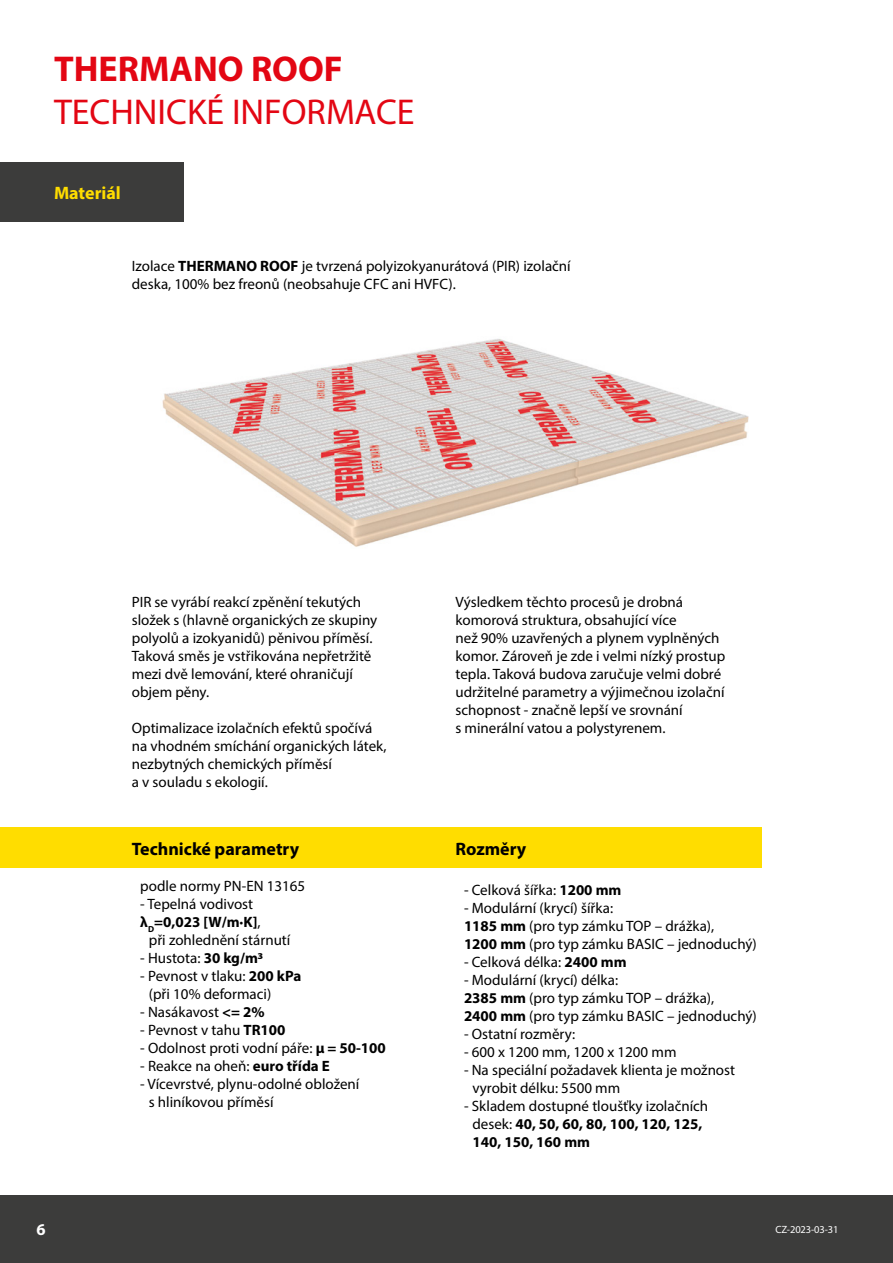
<style>
.page{position:relative;width:893px;height:1263px;background:#fff}
.page>*{position:absolute;margin:0;border:0;box-sizing:border-box;transform-origin:0 0}
.t1{font:36px "Myriad Pro";color:#e30613}
.t2{font:700 36px "Myriad Pro";color:#e30613}
.t3{font:700 18px "Myriad Pro";color:#000}
.t4{font:700 18px "Myriad Pro";color:#fd0}
.t5{font:700 16.5px "Myriad Pro";color:#fff}
.t6{font:15px/18px "Myriad Pro";color:#000}
.t7{font:700 15px "Myriad Pro";color:#000}
.t8{font:10.5px "Myriad Pro";color:#fff}
.s1{font-weight:700}
.s2{font-weight:400}
</style>
<div class="page">
<div style="left:0;top:1195px;width:893px;height:68px;background:#3c3c3b"></div>
<div style="left:0;top:828px;width:761px;height:40px;background:#fd0"></div>
<div style="left:0;top:163px;width:184px;height:59px;background:#3c3c3b"></div>
<img style="left:162px;top:339px;width:587px;height:208px">
<h1 class="t2" style="left:54px;top:45px;width:290px">THERMANO ROOF</h1>
<h1 class="t1" style="left:54px;top:90px;width:362px">TECHNICKÉ INFORMACE</h1>
<p class="t4" style="left:54px;top:181px;width:68px">Materiál</p>
<p class="t6" style="left:132px;top:257px;width:440px">Izolace <span class="s1">THERMANO ROOF</span> je tvrzená polyizokyanurátová (PIR) izolační deska, 100% bez freonů (neobsahuje CFC ani HVFC).</p>
<p class="t6" style="left:132px;top:593px;width:247px">PIR se vyrábí reakcí zpěnění tekutých složek s (hlavně organických ze skupiny polyolů a izokyanidů) pěnivou příměsí.<br>Taková směs je vstřikována nepřetržitě mezi dvě lemování, které ohraničují objem pěny.</p>
<p class="t6" style="left:132px;top:719px;width:256px">Optimalizace izolačních efektů spočívá na vhodném smíchání organických látek, nezbytných chemických příměsí<br>a v souladu s ekologií.</p>
<p class="t3" style="left:132px;top:837px;width:169px">Technické parametry</p>
<p class="t6" style="left:140px;top:877px;width:166px">podle normy PN-EN 13165</p>
<p class="t6" style="left:140px;top:895px;width:114px">- Tepelná vodivost</p>
<p class="t7" style="left:140px;top:912px;width:122px">λ<sub>D</sub>=0,023 [W/m·K]<span class="s2">,</span></p>
<p class="t6" style="left:149px;top:931px;width:143px">při zohlednění stárnutí</p>
<p class="t6" style="left:140px;top:949px;width:124px">- Hustota: <span class="s1">30 kg/m3</span></p>
<p class="t6" style="left:149px;top:967px;width:154px;text-indent:-9px">- Pevnost v tlaku: <span class="s1">200 kPa </span>(při 10% deformaci)</p>
<p class="t6" style="left:140px;top:1003px;width:126px">- Nasákavost <span class="s1">&lt;= 2%</span></p>
<p class="t6" style="left:140px;top:1021px;width:147px">- Pevnost v tahu <span class="s1">TR100</span></p>
<p class="t6" style="left:140px;top:1039px;width:247px">- Odolnost proti vodní páře: <span class="s1">μ = 50-100</span></p>
<p class="t6" style="left:140px;top:1057px;width:191px">- Reakce na oheň: <span class="s1">euro třída E</span></p>
<p class="t6" style="left:149px;top:1075px;width:212px;text-indent:-9px">- Vícevrstvé, plynu-odolné obložení s hliníkovou příměsí</p>
<p class="t6" style="left:455px;top:593px;width:271px">Výsledkem těchto procesů je drobná komorová struktura, obsahující více<br>než 90% uzavřených a plynem vyplněných komor. Zároveň je zde i velmi nízký prostup tepla. Taková budova zaručuje velmi dobré udržitelné parametry a výjimečnou izolační schopnost - značně lepší ve srovnání<br>s minerální vatou a polystyrenem.</p>
<p class="t3" style="left:455px;top:837px;width:72px">Rozměry</p>
<p class="t6" style="left:464px;top:880px;width:159px">- Celková šířka: <span class="s1">1200 mm</span></p>
<p class="t6" style="left:464px;top:898px;width:294px">- Modulární (krycí) šířka:<br><span class="s1">1185 mm</span> (pro typ zámku TOP – drážka),<br><span class="s1">1200 mm</span> (pro typ zámku BASIC – jednoduchý)</p>
<p class="t6" style="left:464px;top:952px;width:164px">- Celková délka: <span class="s1">2400 mm</span></p>
<p class="t6" style="left:464px;top:970px;width:294px">- Modulární (krycí) délka:<br><span class="s1">2385 mm</span> (pro typ zámku TOP – drážka),<br><span class="s1">2400 mm</span> (pro typ zámku BASIC – jednoduchý)</p>
<p class="t6" style="left:464px;top:1024px;width:113px">- Ostatní rozměry:</p>
<p class="t6" style="left:464px;top:1042px;width:214px">- 600 x 1200 mm, 1200 x 1200 mm</p>
<p class="t6" style="left:472px;top:1060px;width:264px;text-indent:-9px">- Na speciální požadavek klienta je možnost vyrobit délku: 5500 mm</p>
<p class="t6" style="left:472px;top:1096px;width:237px;text-indent:-9px">- Skladem dostupné tloušťky izolačních desek: <span class="s1">40, 50, 60, 80, 100, 120, 125,<br>140, 150, 160 mm</span></p>
<p class="t5" style="left:37px;top:1219px;width:11px">6</p>
<p class="t8" style="left:776px;top:1223px;width:64px">CZ-2023-03-31</p>
</div>
